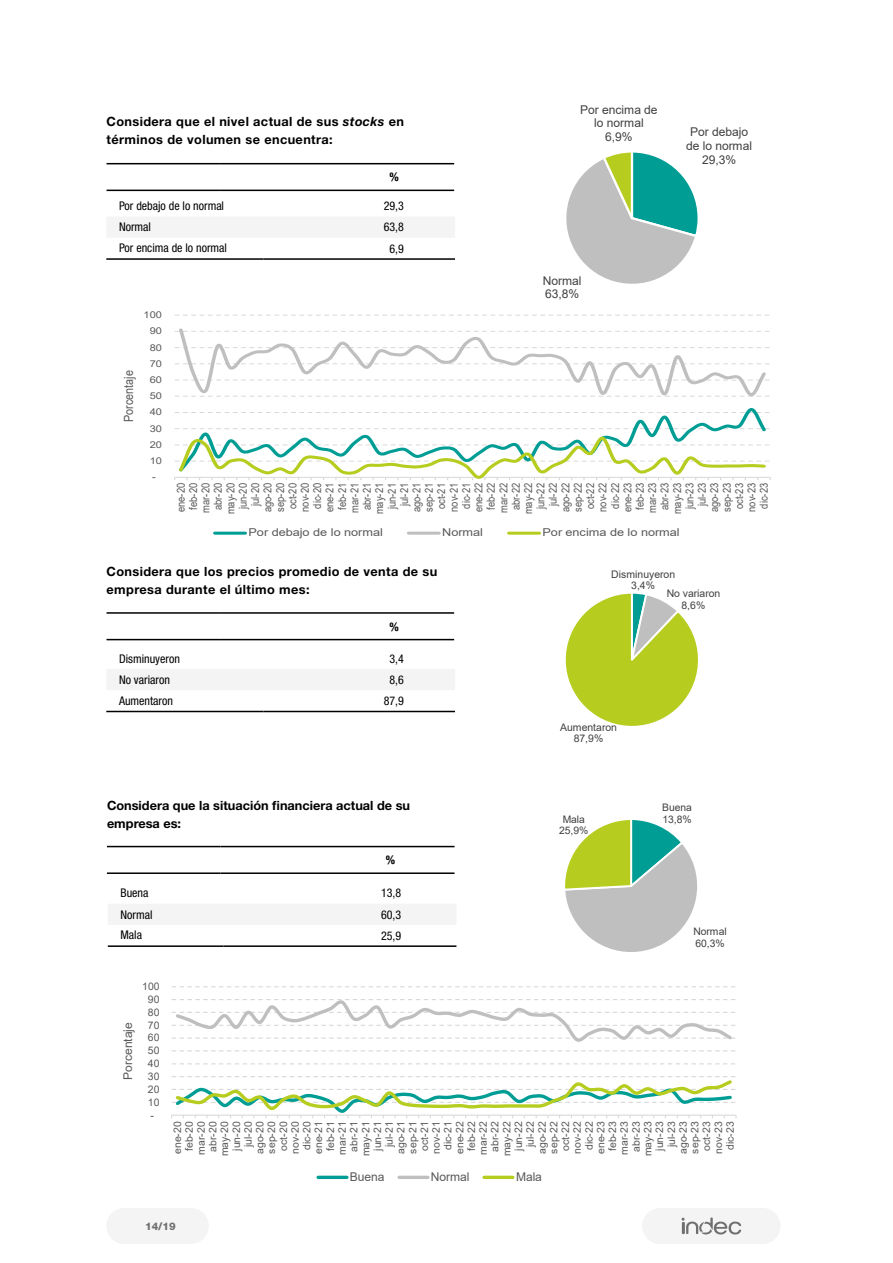
<style>
.page{position:relative;width:893px;height:1263px;background:#fff}
.page>*{position:absolute;margin:0;border:0;box-sizing:border-box;transform-origin:0 0}
.t1{font:700 12.75px/18px "Helvetica Neue LT Std";letter-spacing:.03em;color:#000}
.t2{font:700 12.75px/18px "Helvetica Neue LT Std";color:#000}
.t3{font:12.75px "Arial";letter-spacing:-.005em;color:#595959;scale:.85 1}
.t4{font:condensed 12px "Helvetica Neue LT Std";color:#000}
.t5{font:12px/13.8px "Arial";letter-spacing:-.005em;color:#404040;text-align:center}
.t6{font:12px "Arial";letter-spacing:-.005em;color:#595959}
.t7{font:700 condensed 12px "Helvetica Neue LT Std";color:#000}
.t8{font:10.95px/12.5px "Arial";letter-spacing:-.005em;color:#595959;text-align:right;scale:.85 1}
.t9{font:10.8px "Arial";letter-spacing:-.005em;color:#595959;scale:1.18 1}
.t10{font:10.5px/11.7px "Arial";letter-spacing:-.005em;color:#595959;text-align:right}
.t11{font:10.5px/11.9px "Arial";letter-spacing:-.005em;color:#404040;text-align:center}
.t12{font:800 10.5px "Helvetica Neue LT Std";color:#706f6f}
.t13{font:10.35px/11.7px "Arial";letter-spacing:-.005em;color:#404040}
.t14{font:9.3px "Arial";letter-spacing:.015em;color:#595959;scale:1.18 1}
.s1{font-style:italic}
</style>
<div class="page">
<div style="left:642px;top:1208px;width:36px;height:36px;background:#f4f4f4;border-radius:50%"></div>
<div style="left:106px;top:1208px;width:36px;height:36px;background:#f4f4f4;border-radius:50%"></div>
<div style="left:745px;top:1208px;width:36px;height:36px;background:#f4f4f4;border-radius:50%"></div>
<div style="left:173px;top:1208px;width:36px;height:36px;background:#f4f4f4;border-radius:50%"></div>
<div style="left:663px;top:1208px;width:103px;height:36px;background:#f4f4f4"></div>
<div style="left:127px;top:1208px;width:67px;height:36px;background:#f4f4f4"></div>
<svg style="left:682px;top:1217px;width:59px;height:17px"></svg>
<svg style="left:565px;top:820px;width:132px;height:132px"></svg>
<svg style="left:565px;top:593px;width:133px;height:133px"></svg>
<svg style="left:566px;top:152px;width:132px;height:132px"></svg>
<hr style="left:106px;top:258px;width:158px;height:2px;background:#000">
<hr style="left:264px;top:258px;width:191px;height:2px;background:#000">
<svg style="left:106px;top:164px;width:349px;height:95px"></svg>
<hr style="left:107px;top:163px;width:113px;height:1px;background:#000">
<hr style="left:220px;top:163px;width:234px;height:1px;background:#000">
<hr style="left:107px;top:190px;width:113px;height:1px;background:#000">
<hr style="left:220px;top:190px;width:234px;height:1px;background:#000">
<svg style="left:106px;top:669px;width:349px;height:42px"></svg>
<hr style="left:106px;top:711px;width:158px;height:1px;background:#000">
<hr style="left:264px;top:711px;width:191px;height:1px;background:#000">
<svg style="left:107px;top:638px;width:347px;height:1px"></svg>
<hr style="left:107px;top:612px;width:113px;height:2px;background:#000">
<hr style="left:220px;top:612px;width:234px;height:2px;background:#000">
<hr style="left:107px;top:639px;width:113px;height:1px;background:#000">
<hr style="left:220px;top:639px;width:234px;height:1px;background:#000">
<div style="left:108px;top:904px;width:348px;height:21px;background:#f4f4f4"></div>
<hr style="left:108px;top:945px;width:115px;height:2px;background:#000">
<hr style="left:223px;top:945px;width:233px;height:2px;background:#000">
<svg style="left:107px;top:847px;width:348px;height:1px"></svg>
<hr style="left:107px;top:846px;width:113px;height:1px;background:#000">
<hr style="left:220px;top:846px;width:235px;height:1px;background:#000">
<hr style="left:107px;top:872px;width:113px;height:2px;background:#000">
<hr style="left:220px;top:872px;width:235px;height:2px;background:#000">
<svg style="left:175px;top:315px;width:595px;height:1px"></svg>
<svg style="left:175px;top:328px;width:595px;height:69px"></svg>
<svg style="left:174px;top:408px;width:597px;height:72px"></svg>
<svg style="left:215px;top:531px;width:30px;height:4px"></svg>
<svg style="left:409px;top:531px;width:30px;height:4px"></svg>
<svg style="left:509px;top:531px;width:30px;height:4px"></svg>
<svg style="left:172px;top:1063px;width:563px;height:1px"></svg>
<svg style="left:172px;top:986px;width:563px;height:1px"></svg>
<svg style="left:172px;top:999px;width:564px;height:52px"></svg>
<svg style="left:171px;top:1076px;width:566px;height:42px"></svg>
<hr style="left:318px;top:1176px;width:29px;height:3px;background:#009d95">
<hr style="left:399px;top:1176px;width:29px;height:3px;background:#bfbfbf">
<hr style="left:484px;top:1176px;width:29px;height:3px;background:#b6cc1f">
<p class="t1" style="left:107px;top:112px;width:299px">Considera que el nivel actual de sus <span class="s1">stocks</span> en términos de volumen se encuentra:</p>
<p class="t7" style="left:389px;top:170px;width:11px">%</p>
<p class="t4" style="left:119px;top:199px;width:107px">Por debajo de lo normal</p>
<p class="t4" style="left:384px;top:199px;width:22px">29,3</p>
<p class="t4" style="left:119px;top:220px;width:33px">Normal</p>
<p class="t4" style="left:384px;top:220px;width:22px">63,8</p>
<p class="t4" style="left:119px;top:241px;width:109px">Por encima de lo normal</p>
<p class="t4" style="left:390px;top:242px;width:16px">6,9</p>
<p class="t14" style="left:144px;top:308px;width:17px">100</p>
<p class="t14" style="left:150px;top:325px;width:12px">90</p>
<p class="t14" style="left:150px;top:341px;width:12px">80</p>
<p class="t3" style="left:120px;top:422px;width:62px;rotate:-90deg">Porcentaje</p>
<p class="t14" style="left:150px;top:357px;width:12px">70</p>
<p class="t14" style="left:150px;top:373px;width:12px">60</p>
<p class="t14" style="left:150px;top:390px;width:12px">50</p>
<p class="t14" style="left:150px;top:406px;width:12px">40</p>
<p class="t14" style="left:150px;top:422px;width:12px">30</p>
<p class="t14" style="left:150px;top:438px;width:12px">20</p>
<p class="t14" style="left:150px;top:454px;width:12px">10</p>
<p class="t14" style="left:152px;top:471px;width:5px">-</p>
<p class="t5" style="left:580px;top:103px;width:79px">Por encima de lo normal<br>6,9%</p>
<p class="t5" style="left:686px;top:125px;width:68px">Por debajo de lo normal<br>29,3%</p>
<p class="t5" style="left:543px;top:273px;width:40px;text-align:left">Normal<br>63,8%</p>
<p class="t8" style="left:175px;top:514px;width:38px;rotate:-90deg">ene-20 feb-20 mar-20 abr-20 may-20 jun-20 jul-20 ago-20 sep-20 oct-20 nov-20 dic-20 ene-21 feb-21 mar-21 abr-21 may-21 jun-21 jul-21 ago-21 sep-21 oct-21 nov-21 dic-21 ene-22 feb-22 mar-22 abr-22 may-22 jun-22 jul-22 ago-22 sep-22 oct-22 nov-22 dic-22 ene-23 feb-23 mar-23 abr-23 may-23 jun-23 jul-23 ago-23 sep-23 oct-23 nov-23 dic-23</p>
<p class="t9" style="left:248px;top:525px;width:115px">Por debajo de lo normal</p>
<p class="t9" style="left:442px;top:525px;width:36px">Normal</p>
<p class="t9" style="left:542px;top:525px;width:118px">Por encima de lo normal</p>
<p class="t1" style="left:107px;top:562px;width:332px">Considera que los precios promedio de venta de su empresa durante el último mes:</p>
<p class="t7" style="left:389px;top:619px;width:11px">%</p>
<p class="t4" style="left:119px;top:651px;width:62px">Disminuyeron</p>
<p class="t4" style="left:390px;top:651px;width:16px">3,4</p>
<p class="t4" style="left:119px;top:673px;width:52px">No variaron</p>
<p class="t4" style="left:390px;top:673px;width:16px">8,6</p>
<p class="t4" style="left:119px;top:694px;width:55px">Aumentaron</p>
<p class="t4" style="left:384px;top:694px;width:22px">87,9</p>
<p class="t2" style="left:107px;top:796px;width:305px">Considera que la situación financiera actual de su empresa es:</p>
<p class="t7" style="left:386px;top:853px;width:11px">%</p>
<p class="t4" style="left:121px;top:886px;width:29px">Buena</p>
<p class="t4" style="left:381px;top:886px;width:22px">13,8</p>
<p class="t4" style="left:121px;top:907px;width:33px">Normal</p>
<p class="t4" style="left:381px;top:907px;width:22px">60,3</p>
<p class="t4" style="left:121px;top:928px;width:23px">Mala</p>
<p class="t4" style="left:381px;top:929px;width:22px">25,9</p>
<p class="t10" style="left:142px;top:980px;width:19px">100</p>
<p class="t10" style="left:148px;top:993px;width:13px">90</p>
<p class="t6" style="left:120px;top:1080px;width:59px;rotate:-90deg">Porcentaje</p>
<p class="t10" style="left:148px;top:1006px;width:13px">80</p>
<p class="t10" style="left:148px;top:1019px;width:13px">70</p>
<p class="t10" style="left:148px;top:1032px;width:13px">60</p>
<p class="t10" style="left:148px;top:1045px;width:13px">50</p>
<p class="t10" style="left:148px;top:1057px;width:13px">40</p>
<p class="t10" style="left:148px;top:1070px;width:13px">30</p>
<p class="t10" style="left:148px;top:1083px;width:13px">20</p>
<p class="t10" style="left:148px;top:1096px;width:13px">10</p>
<p class="t10" style="left:150px;top:1109px;width:5px">-</p>
<p class="t11" style="left:611px;top:568px;width:65px">Disminuyeron<br>3,4%</p>
<p class="t11" style="left:667px;top:587px;width:55px">No variaron<br>8,6%</p>
<p class="t11" style="left:560px;top:721px;width:59px">Aumentaron<br>87,9%</p>
<p class="t13" style="left:559px;top:813px;width:31px;text-align:center">Mala<br>25,9%</p>
<p class="t13" style="left:662px;top:802px;width:31px">Buena<br>13,8%</p>
<p class="t13" style="left:693px;top:925px;width:35px">Normal<br>60,3%</p>
<p class="t10" style="left:172px;top:1156px;width:37px;rotate:-90deg">ene-20 feb-20 mar-20 abr-20 may-20 jun-20 jul-20 ago-20 sep-20 oct-20 nov-20 dic-20 ene-21 feb-21 mar-21 abr-21 may-21 jun-21 jul-21 ago-21 sep-21 oct-21 nov-21 dic-21 ene-22 feb-22 mar-22 abr-22 may-22 jun-22 jul-22 ago-22 sep-22 oct-22 nov-22 dic-22 ene-23 feb-23 mar-23 abr-23 may-23 jun-23 jul-23 ago-23 sep-23 oct-23 nov-23 dic-23</p>
<p class="t12" style="left:145px;top:1220px;width:32px">14/19</p>
<p class="t6" style="left:350px;top:1168px;width:36px">Buena</p>
<p class="t6" style="left:431px;top:1168px;width:40px">Normal</p>
<p class="t6" style="left:516px;top:1168px;width:27px">Mala</p>
</div>
